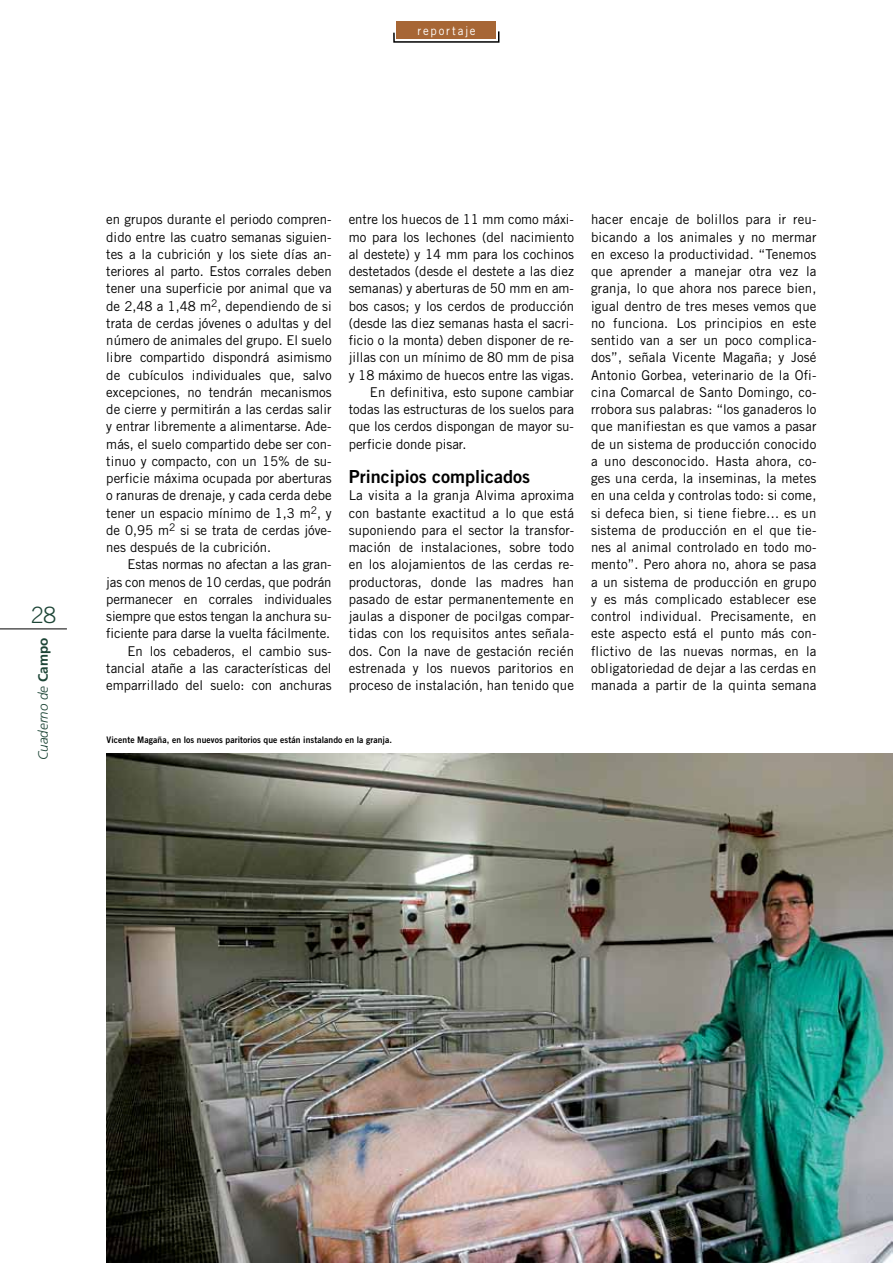
<style>
.page{position:relative;width:893px;height:1263px;background:#fff}
.page>*{position:absolute;margin:0;border:0;box-sizing:border-box;transform-origin:0 0}
.t1{font:300 22.5px "Trade Gothic";color:#1d4536}
.t2{font:18px "Trade Gothic Bold Two";color:#000}
.t3{font:13.5px/17.2px "Trade Gothic";color:#000;text-align:justify}
.t4{font:italic 300 13.5px "Frutiger";color:#1d4536}
.t5{font:12px "Trade Gothic";letter-spacing:.155em;color:#fff;scale:.95 1}
.t6{font:9px "Trade Gothic Bold Two";letter-spacing:.01em;color:#000;scale:.95 1}
.s1{font-weight:700;font-style:normal}
</style>
<div class="page">
<hr style="left:0;top:628px;width:67px;height:1px;background:#000">
<img style="left:106px;top:753px;width:787px;height:510px">
<svg style="left:393px;top:30px;width:107px;height:13px"></svg>
<div style="left:397px;top:21px;width:99px;height:18px;background:#a76635"></div>
<p class="t5" style="left:418px;top:23px;width:63px">reportaje</p>
<h1 class="t1" style="left:31px;top:601px;width:27px">28</h1>
<p class="t4" style="left:35px;top:760px;width:124px;rotate:-90deg">Cuaderno de <span class="s1">Campo</span></p>
<p class="t3" style="left:106px;top:211px;width:227px">en grupos durante el periodo compren&shy;dido entre las cuatro semanas siguien&shy;tes a la cubrición y los siete días an&shy;teriores al parto. Estos corrales deben tener una superficie por animal que va de 2,48 a 1,48 m<sup>2</sup>, dependiendo de si trata de cerdas jóvenes o adultas y del número de animales del grupo. El suelo libre compartido dispondrá asimismo de cubículos individuales que, salvo excepciones, no tendrán mecanismos de cierre y permitirán a las cerdas salir y entrar libremente a alimentarse. Ade&shy;más, el suelo compartido debe ser con&shy;tinuo y compacto, con un 15% de su&shy;perficie máxima ocupada por aberturas o ranuras de drenaje, y cada cerda debe tener un espacio mínimo de 1,3 m<sup>2</sup>, y de 0,95 m<sup>2</sup> si se trata de cerdas jóve&shy;nes después de la cubrición.</p>
<p class="t3" style="left:106px;top:556px;width:227px;text-align:right">Estas normas no afectan a las gran-<br>jas con menos de 10 cerdas, que podrán permanecer en corrales individuales siempre que estos tengan la anchura su&shy;ficiente para darse la vuelta fácilmente.<br>En los cebaderos, el cambio sus&shy;tancial atañe a las características del emparrillado del suelo: con anchuras</p>
<p class="t3" style="left:349px;top:211px;width:227px">entre los huecos de 11 mm como máxi-</p>
<p class="t3" style="left:349px;top:228px;width:227px">mo para los lechones (del nacimiento</p>
<p class="t3" style="left:349px;top:245px;width:227px">al destete) y 14 mm para los cochinos</p>
<p class="t3" style="left:349px;top:262px;width:227px">destetados (desde el destete a las diez</p>
<p class="t3" style="left:349px;top:280px;width:227px">semanas) y aberturas de 50 mm en am-</p>
<p class="t3" style="left:349px;top:297px;width:227px">bos casos; y los cerdos de producción</p>
<p class="t3" style="left:349px;top:314px;width:227px">(desde las diez semanas hasta el sacri-</p>
<p class="t3" style="left:349px;top:331px;width:227px">ficio o la monta) deben disponer de re-</p>
<p class="t3" style="left:349px;top:349px;width:227px">jillas con un mínimo de 80 mm de pisa</p>
<p class="t3" style="left:349px;top:366px;width:227px">y 18 máximo de huecos entre las vigas.</p>
<p class="t3" style="left:370px;top:383px;width:206px">En definitiva, esto supone cambiar</p>
<p class="t3" style="left:349px;top:400px;width:227px">todas las estructuras de los suelos para</p>
<p class="t3" style="left:349px;top:418px;width:227px">que los cerdos dispongan de mayor su-</p>
<p class="t3" style="left:349px;top:435px;width:119px">perficie donde pisar.</p>
<h2 class="t2" style="left:349px;top:465px;width:183px">Principios complicados</h2>
<p class="t3" style="left:349px;top:487px;width:227px">La visita a la granja Alvima aproxima con bastante exactitud a lo que está suponiendo para el sector la transfor&shy;mación de instalaciones, sobre todo en los alojamientos de las cerdas re&shy;productoras, donde las madres han pasado de estar permanentemente en jaulas a disponer de pocilgas compar&shy;tidas con los requisitos antes señala&shy;dos. Con la nave de gestación recién estrenada y los nuevos paritorios en proceso de instalación, han tenido que</p>
<p class="t6" style="left:107px;top:734px;width:302px">Vicente Magaña, en los nuevos paritorios que están instalando en la granja.</p>
<p class="t3" style="left:591px;top:211px;width:227px">hacer encaje de bolillos para ir reu&shy;bicando a los animales y no mermar en exceso la productividad. “Tenemos que aprender a manejar otra vez la granja, lo que ahora nos parece bien, igual dentro de tres meses vemos que no funciona. Los principios en este sentido van a ser un poco complica&shy;dos”, señala Vicente Magaña; y José Antonio Gorbea, veterinario de la Ofi&shy;cina Comarcal de Santo Domingo, co&shy;rrobora sus palabras: “los ganaderos lo que manifiestan es que vamos a pasar de un sistema de producción conocido a uno desconocido. Hasta ahora, co&shy;ges una cerda, la inseminas, la metes en una celda y controlas todo: si come, si defeca bien, si tiene fiebre… es un sistema de producción en el que tie&shy;nes al animal controlado en todo mo&shy;mento”. Pero ahora no, ahora se pasa a un sistema de producción en grupo y es más complicado establecer ese control individual. Precisamente, en este aspecto está el punto más con&shy;flictivo de las nuevas normas, en la obligatoriedad de dejar a las cerdas en manada a partir de la quinta semana</p>
</div>
